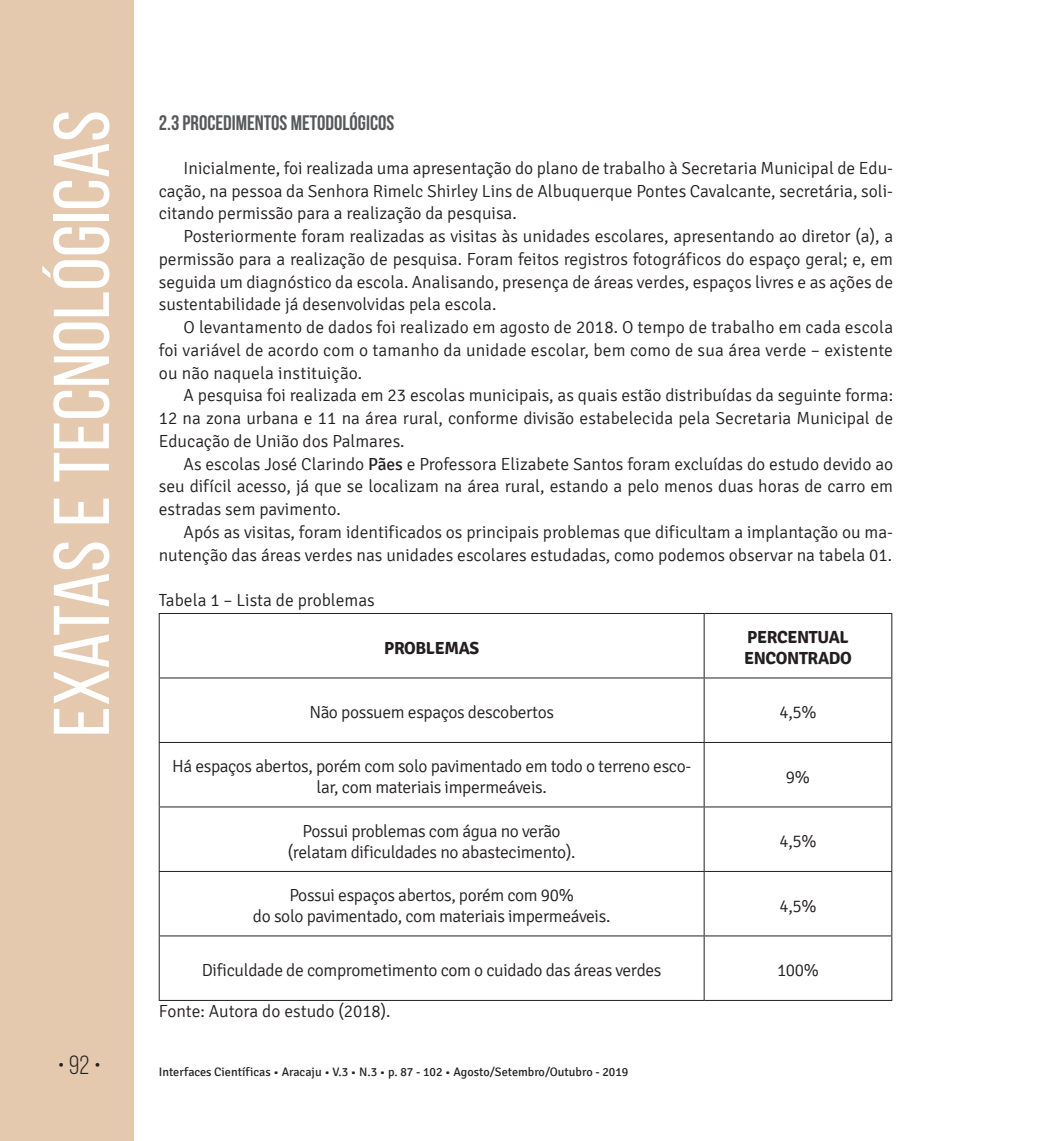
<style>
.page{position:relative;width:1042px;height:1141px;background:#fff}
.page>*{position:absolute;margin:0;border:0;box-sizing:border-box;transform-origin:0 0}
.t1{font:78.75px "Bebas Neue";color:#fff;scale:1.09 1}
.t2{font:26.25px "Bebas Neue";color:#231f20}
.t3{font:700 21px "Bebas Neue";color:#57585a}
.t4{font:300 17.5px/22.8px "Signika";color:#231f20;text-align:justify}
.t5{font:300 17.5px/21px "Signika";letter-spacing:-.02em;color:#231f20;text-align:center}
.t6{font:700 17.5px/21px "Signika";letter-spacing:-.02em;color:#231f20}
.t7{font:12.25px "Signika";color:#231f20}
.s1{font-weight:400}
</style>
<div class="page">
<div style="left:0;top:0;width:134px;height:1141px;background:#e5c9af"></div>
<hr style="left:159px;top:613px;width:545px;height:1px;background:#231f20">
<hr style="left:159px;top:614px;width:1px;height:64px;background:#231f20">
<hr style="left:704px;top:613px;width:188px;height:1px;background:#231f20">
<hr style="left:704px;top:614px;width:1px;height:64px;background:#231f20">
<hr style="left:891px;top:614px;width:1px;height:64px;background:#231f20">
<hr style="left:159px;top:936px;width:1px;height:64px;background:#231f20">
<hr style="left:704px;top:936px;width:1px;height:64px;background:#231f20">
<hr style="left:891px;top:936px;width:1px;height:64px;background:#231f20">
<hr style="left:159px;top:1000px;width:545px;height:1px;background:#231f20">
<hr style="left:704px;top:1000px;width:188px;height:1px;background:#231f20">
<hr style="left:159px;top:678px;width:545px;height:1px;background:#231f20">
<hr style="left:159px;top:678px;width:1px;height:64px;background:#231f20">
<hr style="left:704px;top:678px;width:188px;height:1px;background:#231f20">
<hr style="left:704px;top:678px;width:1px;height:64px;background:#231f20">
<hr style="left:891px;top:678px;width:1px;height:64px;background:#231f20">
<hr style="left:159px;top:742px;width:545px;height:1px;background:#231f20">
<hr style="left:159px;top:743px;width:1px;height:63px;background:#231f20">
<hr style="left:704px;top:742px;width:188px;height:1px;background:#231f20">
<hr style="left:704px;top:743px;width:1px;height:63px;background:#231f20">
<hr style="left:891px;top:743px;width:1px;height:63px;background:#231f20">
<hr style="left:159px;top:806px;width:545px;height:1px;background:#231f20">
<hr style="left:159px;top:807px;width:1px;height:64px;background:#231f20">
<hr style="left:704px;top:806px;width:188px;height:1px;background:#231f20">
<hr style="left:704px;top:807px;width:1px;height:64px;background:#231f20">
<hr style="left:891px;top:807px;width:1px;height:64px;background:#231f20">
<hr style="left:159px;top:871px;width:545px;height:1px;background:#231f20">
<hr style="left:159px;top:872px;width:1px;height:63px;background:#231f20">
<hr style="left:704px;top:871px;width:188px;height:1px;background:#231f20">
<hr style="left:704px;top:872px;width:1px;height:63px;background:#231f20">
<hr style="left:891px;top:872px;width:1px;height:63px;background:#231f20">
<hr style="left:159px;top:935px;width:545px;height:1px;background:#231f20">
<hr style="left:704px;top:935px;width:188px;height:1px;background:#231f20">
<h1 class="t1" style="left:39px;top:737px;width:577px;rotate:-90deg">Exatas e tecnológicas</h1>
<p class="t3" style="left:159px;top:111px;width:237px">2.3 PROCEDIMENTOS METODOLÓGICOS</p>
<p class="t4" style="left:159px;top:157px;width:736px;text-indent:25px">Inicialmente, foi realizada uma apresentação do plano de trabalho à Secretaria Municipal de Edu&shy;cação, na pessoa da Senhora Rimelc Shirley Lins de Albuquerque Pontes Cavalcante, secretária, soli&shy;citando permissão para a realização da pesquisa.</p>
<p class="t4" style="left:159px;top:225px;width:736px;text-indent:25px">Posteriormente foram realizadas as visitas às unidades escolares, apresentando ao diretor (a), a permissão para a realização de pesquisa. Foram feitos registros fotográficos do espaço geral; e, em seguida um diagnóstico da escola. Analisando, presença de áreas verdes, espaços livres e as ações de sustentabilidade já desenvolvidas pela escola.</p>
<p class="t4" style="left:159px;top:316px;width:736px;text-indent:25px">O levantamento de dados foi realizado em agosto de 2018. O tempo de trabalho em cada escola foi variável de acordo com o tamanho da unidade escolar, bem como de sua área verde – existente ou não naquela instituição.</p>
<p class="t4" style="left:159px;top:384px;width:736px;text-indent:25px">A pesquisa foi realizada em 23 escolas municipais, as quais estão distribuídas da seguinte forma:<br>12 na zona urbana e 11 na área rural, conforme divisão estabelecida pela Secretaria Municipal de Educação de União dos Palmares.</p>
<p class="t4" style="left:159px;top:453px;width:736px;text-indent:25px">As escolas José Clarindo <span class="s1">Pães</span> e Professora Elizabete Santos foram excluídas do estudo devido ao seu difícil acesso, já que se localizam na área rural, estando a pelo menos duas horas de carro em estradas sem pavimento.</p>
<p class="t4" style="left:159px;top:521px;width:736px;text-align:right">Após as visitas, foram identificados os principais problemas que dificultam a implantação ou ma&shy;nutenção das áreas verdes nas unidades escolares estudadas, como podemos observar na tabela 01.</p>
<p class="t4" style="left:159px;top:589px;width:217px">Tabela 1 – Lista de problemas</p>
<p class="t6" style="left:384px;top:638px;width:97px">PROBLEMAS</p>
<p class="t6" style="left:744px;top:627px;width:109px">PERCENTUAL<br>ENCONTRADO</p>
<p class="t5" style="left:309px;top:702px;width:246px">Não possuem espaços descobertos</p>
<p class="t4" style="left:779px;top:701px;width:39px">4,5%</p>
<p class="t5" style="left:172px;top:756px;width:521px">Há espaços abertos, porém com solo pavimentado em todo o terreno esco&shy;lar, com materiais impermeáveis.</p>
<p class="t4" style="left:786px;top:766px;width:25px">9%</p>
<p class="t5" style="left:288px;top:821px;width:289px">Possui problemas com água no verão (relatam dificuldades no abastecimento).</p>
<p class="t4" style="left:779px;top:830px;width:39px">4,5%</p>
<p class="t5" style="left:253px;top:885px;width:359px">Possui espaços abertos, porém com 90%<br>do solo pavimentado, com materiais impermeáveis.</p>
<p class="t4" style="left:779px;top:895px;width:39px">4,5%</p>
<p class="t5" style="left:202px;top:960px;width:461px">Dificuldade de comprometimento com o cuidado das áreas verdes</p>
<p class="t4" style="left:777px;top:959px;width:43px">100%</p>
<p class="t4" style="left:159px;top:1000px;width:233px">Fonte: Autora do estudo (2018).</p>
<h2 class="t2" style="left:58px;top:1051px;width:45px">• 92 •</h2>
<p class="t7" style="left:159px;top:1065px;width:471px">Interfaces Científicas • Aracaju • V.3 • N.3 • p. 87 - 102 • Agosto/Setembro/Outubro - 2019</p>
</div>
